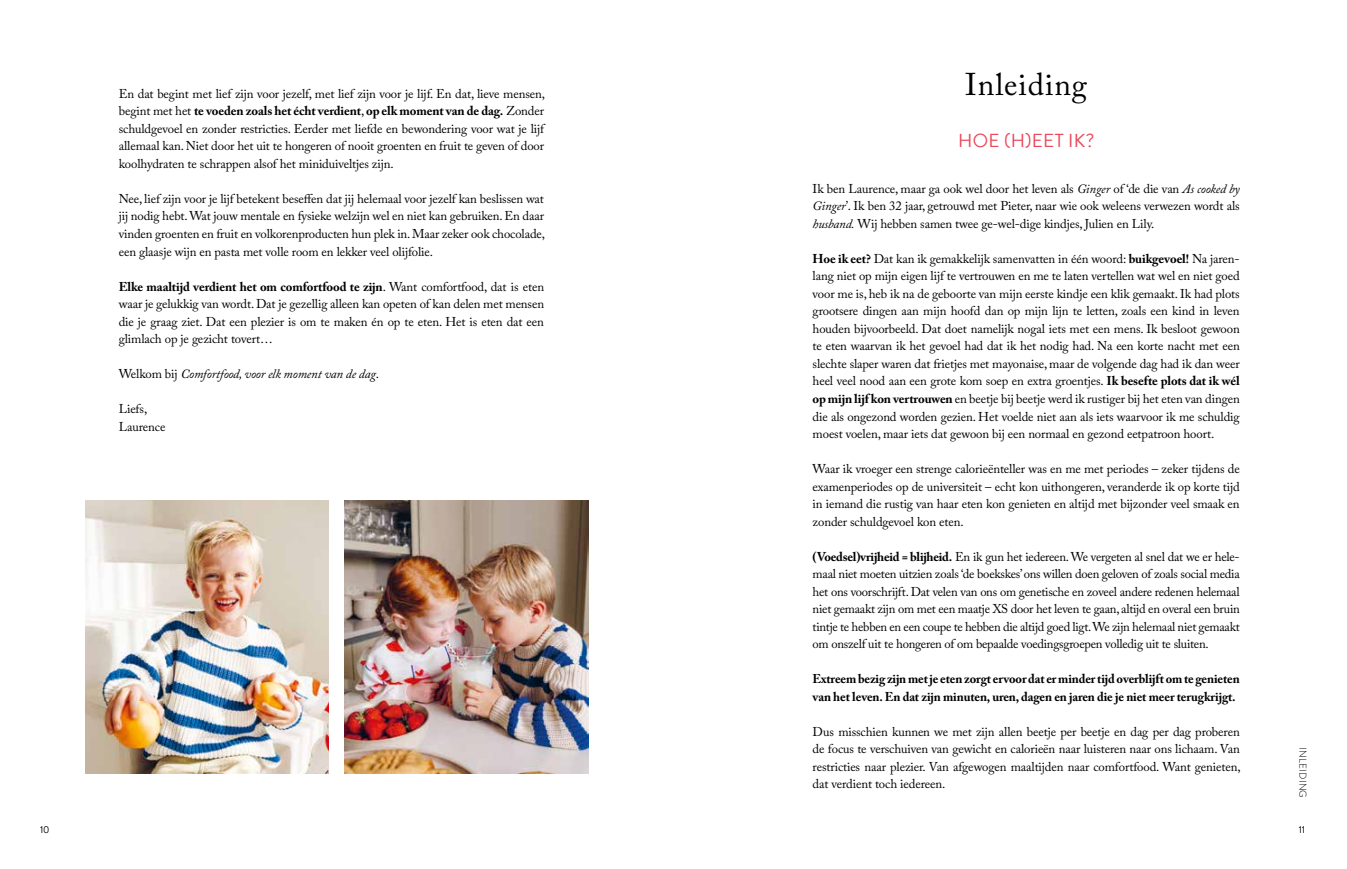
<style>
.page{position:relative;width:1347px;height:869px;background:#fff}
.page>*{position:absolute;margin:0;border:0;box-sizing:border-box;transform-origin:0 0}
.t1{font:31.25px "Adobe Caslon Pro";color:#000}
.t2{font:18.75px "Brandon Grotesque";letter-spacing:.02em;color:#e94859}
.t3{font:12.75px/17.5px "Adobe Caslon Pro";letter-spacing:-.01em;color:#000;text-align:justify}
.t4{font:700 12.75px/17.5px "Adobe Caslon Pro";letter-spacing:-.01em;color:#000}
.t5{font:italic 12.75px "Adobe Caslon Pro";letter-spacing:-.01em;color:#000}
.t6{font:300 10px "Brandon Grotesque";letter-spacing:.02em;color:#000}
.t7{font:10px "Brandon Grotesque";color:#000}
.s1{font-weight:700}
.s2{font-style:normal}
.s3{font-style:italic}
</style>
<div class="page">
<img style="left:85px;top:500px;width:244px;height:272px">
<img style="left:345px;top:500px;width:243px;height:272px">
<p class="t3" style="left:119px;top:85px;width:428px">En dat begint met lief zijn voor jezelf, met lief zijn voor je lijf. En dat, lieve mensen, begint met het <span class="s1">te voeden zoals het écht verdient</span>, <span class="s1">op elk moment van de dag.</span> Zonder schuldgevoel en zonder restricties. Eerder met liefde en bewondering voor wat je lijf allemaal kan. Niet door het uit te hongeren of nooit groenten en fruit te geven of door koolhydraten te schrappen alsof het miniduiveltjes zijn.</p>
<p class="t3" style="left:119px;top:190px;width:428px">Nee, lief zijn voor je lijf betekent beseffen dat jij helemaal voor jezelf kan beslissen wat jij nodig hebt. Wat jouw mentale en fysieke welzijn wel en niet kan gebruiken. En daar vinden groenten en fruit en volkorenproducten hun plek in. Maar zeker ook chocolade, een glaasje wijn en pasta met volle room en lekker veel olijfolie.</p>
<p class="t3" style="left:119px;top:277px;width:427px"><span class="s1">Elke maaltijd verdient het om comfortfood te zijn</span>. Want comfortfood, dat is eten waar je gelukkig van wordt. Dat je gezellig alleen kan opeten of kan delen met mensen die je graag ziet. Dat een plezier is om te maken én op te eten. Het is eten dat een glimlach op je gezicht tovert…</p>
<p class="t5" style="left:119px;top:366px;width:262px"><span class="s2">Welkom bij</span> Comfortfood, voor elk moment van de dag<span class="s2">.</span></p>
<p class="t3" style="left:119px;top:400px;width:48px">Liefs,<br>Laurence</p>
<h1 class="t1" style="left:965px;top:65px;width:123px">Inleiding</h1>
<h2 class="t2" style="left:958px;top:128px;width:138px">HOE (H)EET IK?</h2>
<p class="t3" style="left:812px;top:179px;width:429px">Ik ben Laurence, maar ga ook wel door het leven als <span class="s3">Ginger</span> of ‘de die van <span class="s3">As cooked by Ginger</span>’. Ik ben 32 jaar, getrouwd met Pieter, naar wie ook weleens verwezen wordt als <span class="s3">husband.</span> Wij hebben samen twee ge-wel-dige kindjes, Julien en Lily.</p>
<p class="t3" style="left:812px;top:249px;width:429px"><span class="s1">Hoe ik eet?</span> Dat kan ik gemakkelijk samenvatten in één woord: <span class="s1">buikgevoel!</span> Na jaren&shy;lang niet op mijn eigen lijf te vertrouwen en me te laten vertellen wat wel en niet goed voor me is, heb ik na de geboorte van mijn eerste kindje een klik gemaakt. Ik had plots grootsere dingen aan mijn hoofd dan op mijn lijn te letten, zoals een kind in leven houden bijvoorbeeld. Dat doet namelijk nogal iets met een mens. Ik besloot gewoon te eten waarvan ik het gevoel had dat ik het nodig had. Na een korte nacht met een slechte slaper waren dat frietjes met mayonaise, maar de volgende dag had ik dan weer heel veel nood aan een grote kom soep en extra groentjes. <span class="s1">Ik besefte plots dat ik wél op mijn lijf kon vertrouwen</span> en beetje bij beetje werd ik rustiger bij het eten van dingen die als ongezond worden gezien. Het voelde niet aan als iets waarvoor ik me schuldig moest voelen, maar iets dat gewoon bij een normaal en gezond eetpatroon hoort.</p>
<p class="t3" style="left:812px;top:459px;width:429px">Waar ik vroeger een strenge calorieënteller was en me met periodes – zeker tijdens de examenperiodes op de universiteit – echt kon uithongeren, veranderde ik op korte tijd in iemand die rustig van haar eten kon genieten en altijd met bijzonder veel smaak en zonder schuldgevoel kon eten.</p>
<p class="t3" style="left:812px;top:547px;width:429px"><span class="s1">(Voedsel)vrijheid = blijheid.</span> En ik gun het iedereen. We vergeten al snel dat we er hele&shy;maal niet moeten uitzien zoals ‘de boekskes’ ons willen doen geloven of zoals social media het ons voorschrijft. Dat velen van ons om genetische en zoveel andere redenen helemaal niet gemaakt zijn om met een maatje XS door het leven te gaan, altijd en overal een bruin tintje te hebben en een coupe te hebben die altijd goed ligt. We zijn helemaal niet gemaakt om onszelf uit te hongeren of om bepaalde voedingsgroepen volledig uit te sluiten.</p>
<p class="t4" style="left:812px;top:669px;width:429px">Extreem bezig zijn met je eten zorgt ervoor dat er minder tijd overblijft om te genieten van het leven. En dat zijn minuten, uren, dagen en jaren die je niet meer terugkrijgt.</p>
<p class="t3" style="left:812px;top:722px;width:429px">Dus misschien kunnen we met zijn allen beetje per beetje en dag per dag proberen de focus te verschuiven van gewicht en calorieën naar luisteren naar ons lichaam. Van restricties naar plezier. Van afgewogen maaltijden naar comfortfood. Want genieten, dat verdient toch iedereen.</p>
<p class="t6" style="left:1309px;top:747px;width:52px;rotate:90deg">INLEIDING</p>
<p class="t7" style="left:40px;top:822px;width:11px">10</p>
<p class="t7" style="left:1298px;top:822px;width:8px">11</p>
</div>
